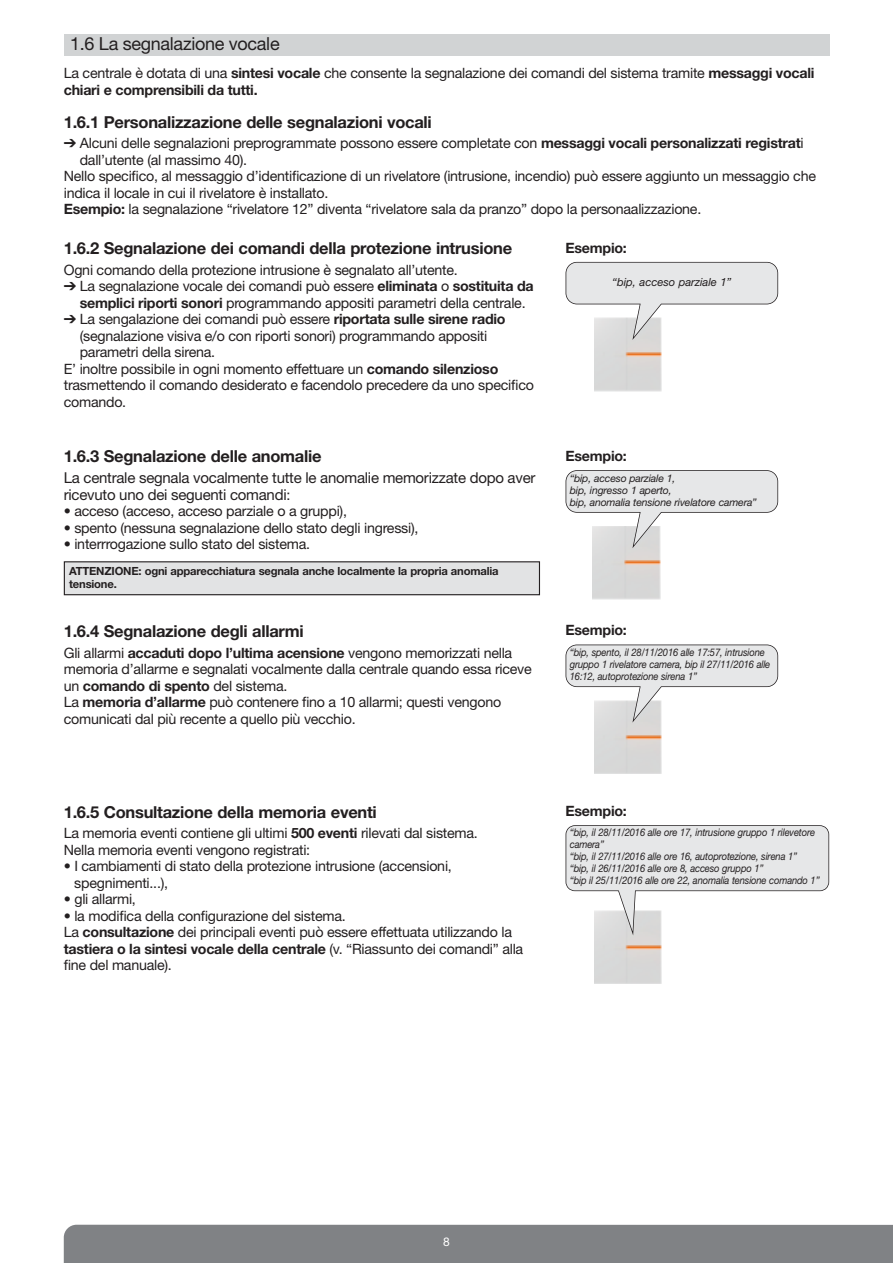
<style>
.page{position:relative;width:893px;height:1263px;background:#fff}
.page>*{position:absolute;margin:0;border:0;box-sizing:border-box;transform-origin:0 0}
.t1{font:18px "+XRLPJP Helvetica Neue LT Com";letter-spacing:-.015em;color:#231f20}
.t2{font:700 16.5px "+HDBKZD Helvetica Neue LT Com";letter-spacing:-.015em;color:#231f20}
.t3{font:15px/16.5px "+XRLPJP Helvetica Neue LT Com";letter-spacing:-.015em;color:#231f20}
.t4{font:14.25px/16.5px "+XRLPJP Helvetica Neue LT Com";letter-spacing:-.015em;color:#231f20}
.t5{font:700 14.25px "+HDBKZD Helvetica Neue LT Com";letter-spacing:-.015em;color:#231f20}
.t6{font:12px "+XRLPJP Helvetica Neue LT Com";color:#fff}
.t7{font:700 11.25px/12.8px "+HDBKZD Helvetica Neue LT Com";letter-spacing:-.015em;color:#231f20}
.t8{font:italic 11.25px "+YZJJIJ Helvetica Neue LT Com";color:#231f20}
.t9{font:italic 10.5px/12px "+YZJJIJ Helvetica Neue LT Com";letter-spacing:-.015em;color:#231f20;scale:.9 1}
.t10{font:italic 10.5px/12px "+YZJJIJ Helvetica Neue LT Com";letter-spacing:-.015em;color:#231f20}
.s1{font-family:"+HDBKZD Helvetica Neue LT Com";font-weight:700}
.s2{font-size:14.25px}
.s3{font-family:"+XRLPJP Helvetica Neue LT Com";font-weight:400}
</style>
<div class="page">
<div style="left:64px;top:1225px;width:829px;height:38px;background:#808285"></div>
<div style="left:64px;top:34px;width:765px;height:21px;background:#d1d3d4"></div>
<img style="left:594px;top:340px;width:68px;height:51px">
<svg style="left:566px;top:262px;width:212px;height:78px"></svg>
<img style="left:592px;top:548px;width:68px;height:52px">
<svg style="left:566px;top:470px;width:212px;height:78px"></svg>
<div style="left:64px;top:562px;width:475px;height:33px;background:#e2e3e4"></div>
<div style="left:64px;top:561px;width:476px;height:34px;border:1px solid #231f20"></div>
<img style="left:594px;top:723px;width:68px;height:51px">
<svg style="left:566px;top:644px;width:212px;height:79px"></svg>
<img style="left:594px;top:935px;width:68px;height:49px">
<svg style="left:566px;top:825px;width:263px;height:110px"></svg>
<p class="t1" style="left:70px;top:37px;width:211px">1.6 La segnalazione vocale</p>
<p class="t4" style="left:64px;top:66px;width:752px">La centrale è dotata di una <span class="s1">sintesi vocale</span> che consente la segnalazione dei comandi del sistema tramite <span class="s1">messaggi vocali</span></p>
<p class="t5" style="left:64px;top:82px;width:195px">chiari e comprensibili da tutti.</p>
<p class="t2" style="left:64px;top:112px;width:370px">1.6.1 Personalizzazione delle segnalazioni vocali</p>
<p class="t4" style="left:80px;top:136px;width:725px">Alcuni delle segnalazioni preprogrammate possono essere completate con <span class="s1">messaggi vocali personalizzati registrat</span>i</p>
<p class="t4" style="left:80px;top:153px;width:169px">dall’utente (al massimo 40).</p>
<p class="t4" style="left:64px;top:169px;width:754px">Nello specifico, al messaggio d’identificazione di un rivelatore (intrusione, incendio) può essere aggiunto un messaggio che</p>
<p class="t4" style="left:64px;top:186px;width:266px">indica il locale in cui il rivelatore è installato.</p>
<p class="t4" style="left:64px;top:202px;width:639px"><span class="s1">Esempio:</span> la segnalazione “rivelatore 12” diventa “rivelatore sala da pranzo” dopo la personaalizzazione.</p>
<p class="t2" style="left:64px;top:239px;width:450px">1.6.2 Segnalazione dei comandi della protezione intrusione</p>
<p class="t4" style="left:64px;top:263px;width:396px">Ogni comando della protezione intrusione è segnalato all’utente.</p>
<p class="t4" style="left:80px;top:279px;width:455px">La segnalazione vocale dei comandi può essere <span class="s1">eliminata</span> o <span class="s1">sostituita da</span></p>
<p class="t4" style="left:80px;top:296px;width:447px"><span class="s1">semplici riporti sonori</span> programmando appositi parametri della centrale.</p>
<p class="t4" style="left:80px;top:312px;width:427px">La sengalazione dei comandi può essere <span class="s1">riportata sulle sirene radio</span></p>
<p class="t4" style="left:80px;top:329px;width:409px">(segnalazione visiva e/o con riporti sonori) programmando appositi</p>
<p class="t4" style="left:80px;top:345px;width:137px">parametri della sirena.</p>
<p class="t4" style="left:64px;top:362px;width:436px">E’ inoltre possibile in ogni momento effettuare un <span class="s1">comando silenzioso</span></p>
<p class="t4" style="left:64px;top:378px;width:472px">trasmettendo il comando desiderato e facendolo precedere da uno specifico</p>
<p class="t4" style="left:64px;top:395px;width:64px">comando.</p>
<p class="t2" style="left:64px;top:447px;width:259px">1.6.3 Segnalazione delle anomalie</p>
<p class="t3" style="left:64px;top:471px;width:473px">La centrale segnala vocalmente tutte le anomalie memorizzate dopo aver ricevuto uno dei seguenti comandi<span class="s2">:</span></p>
<p class="t4" style="left:64px;top:504px;width:285px">• acceso (acceso, acceso parziale o a gruppi),</p>
<p class="t4" style="left:64px;top:521px;width:356px">• spento (nessuna segnalazione dello stato degli ingressi),</p>
<p class="t4" style="left:64px;top:537px;width:248px">• interrrogazione sullo stato del sistema.</p>
<p class="t7" style="left:69px;top:565px;width:431px">ATTENZIONE: ogni apparecchiatura segnala anche localmente la propria anomalia tensione.</p>
<p class="t2" style="left:64px;top:622px;width:241px">1.6.4 Segnalazione degli allarmi</p>
<p class="t4" style="left:64px;top:646px;width:470px">Gli allarmi <span class="s1">accaduti dopo l’ultima acensione</span> vengono memorizzati nella memoria d’allarme e segnalati vocalmente dalla centrale quando essa riceve</p>
<p class="t5" style="left:64px;top:677px;width:225px"><span class="s3">un</span> comando di spento <span class="s3">del sistema.</span></p>
<p class="t4" style="left:64px;top:695px;width:439px">La <span class="s1">memoria d’allarme</span> può contenere fino a 10 allarmi; questi vengono comunicati dal più recente a quello più vecchio.</p>
<p class="t5" style="left:566px;top:239px;width:63px">Esempio:</p>
<p class="t8" style="left:612px;top:277px;width:121px">“bip, acceso parziale 1”</p>
<p class="t5" style="left:566px;top:448px;width:63px">Esempio:</p>
<p class="t10" style="left:570px;top:473px;width:188px">“bip, acceso parziale 1,<br>bip, ingresso 1 aperto,<br>bip, anomalia tensione rivelatore camera”</p>
<p class="t5" style="left:566px;top:622px;width:63px">Esempio:</p>
<p class="t9" style="left:570px;top:647px;width:224px">“bip, spento, il 28/11/2016 alle 17:57, intrusione gruppo 1 rivelatore camera, bip il 27/11/2016 alle<br>16:12, autoprotezione sirena 1”</p>
<p class="t2" style="left:64px;top:802px;width:315px">1.6.5 Consultazione della memoria eventi</p>
<p class="t4" style="left:64px;top:826px;width:416px">La memoria eventi contiene gli ultimi <span class="s1">500 eventi</span> rilevati dal sistema.<br>Nella memoria eventi vengono registrati:</p>
<p class="t4" style="left:74px;top:859px;width:379px;text-indent:-10px">• I cambiamenti di stato della protezione intrusione (accensioni, spegnimenti...),</p>
<p class="t4" style="left:64px;top:892px;width:74px">• gli allarmi,</p>
<p class="t4" style="left:64px;top:909px;width:450px">• la modifica della configurazione del sistema.<br>La <span class="s1">consultazione</span> dei principali eventi può essere effettuata utilizzando la</p>
<p class="t5" style="left:64px;top:941px;width:461px">tastiera o la sintesi vocale della centrale <span class="s3">(v. “Riassunto dei comandi” alla</span></p>
<p class="t4" style="left:64px;top:958px;width:110px">fine del manuale).</p>
<p class="t5" style="left:566px;top:803px;width:63px">Esempio:</p>
<p class="t9" style="left:570px;top:828px;width:279px">“bip, il 28/11/2016 alle ore 17, intrusione gruppo 1 rilevetore camera”<br>“bip, il 27/11/2016 alle ore 16, autoprotezione, sirena 1”<br>“bip, il 26/11/2016 alle ore 8, acceso gruppo 1”<br>“bip il 25/11/2016 alle ore 22, anomalia tensione comando 1”</p>
<p class="t6" style="left:443px;top:1237px;width:8px">8</p>
</div>
